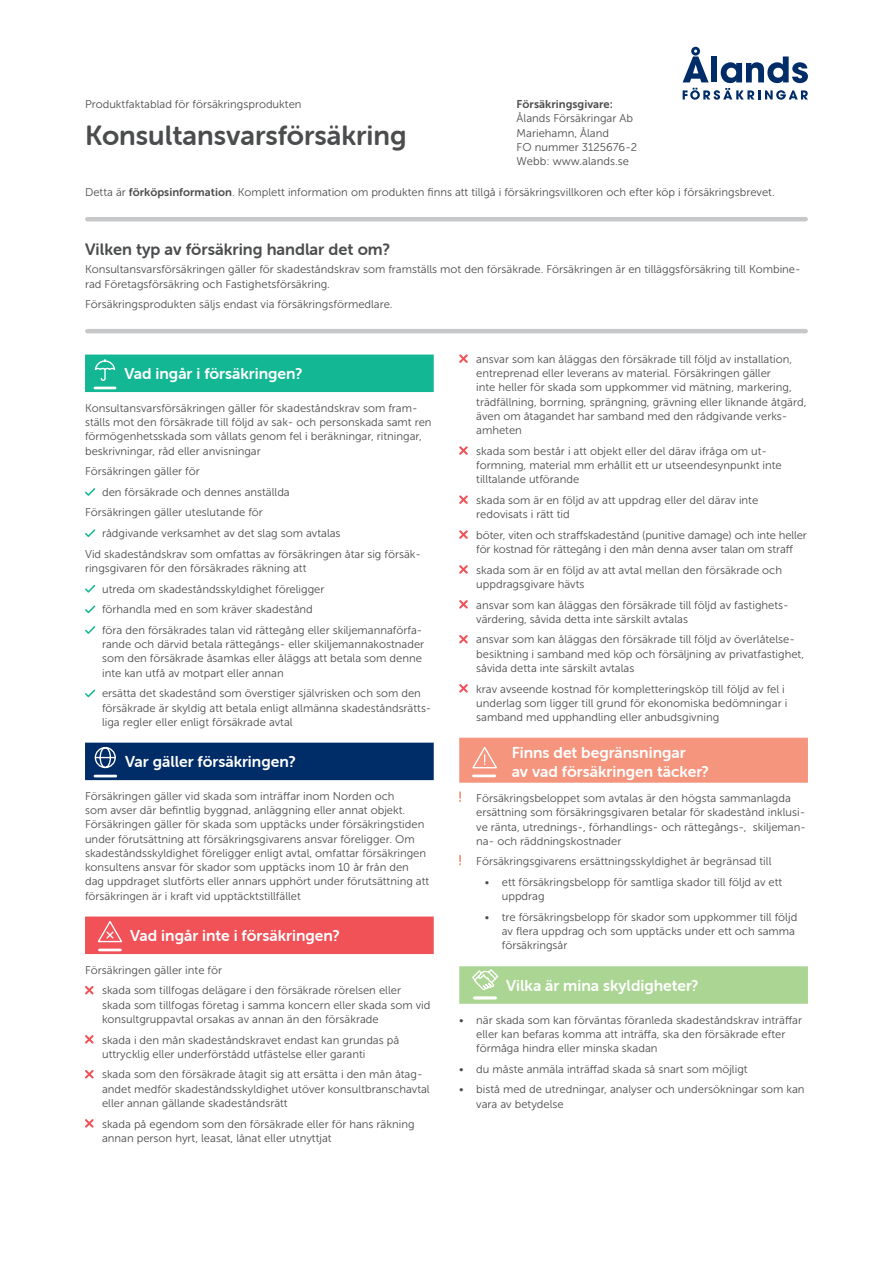
<style>
.page{position:relative;width:893px;height:1263px;background:#fff}
.page>*{position:absolute;margin:0;border:0;box-sizing:border-box;transform-origin:0 0}
._1__Rub__Försäkringe{font:27.75px "Museo Sans Rounded 700";color:#4b4c4d}
._2__Rub_ingress{font:16.5px "Museo Sans Rounded 700";color:#4b4c4d}
.A__Orange__Begränsni{font:15.75px/19.5px "Museo Sans Rounded 700";color:#fff}
.A__Röd__Vad__ingår_i{font:15.75px "Museo Sans Rounded 700";color:#fff}
.A__Grön_2__Skyldighe{font:15.75px "Museo Sans Rounded 700";color:#fff}
.A__Grön_1__Vad_ingår{font:15.75px "Museo Sans Rounded 700";color:#fff}
.A__Blå_1__Var{font:15.75px "Museo Sans Rounded 700";color:#fff}
.Bröd_uppräkning{font:11.25px/14.2px "Museo Sans 300";color:#4b4c4d}
.brödtext{font:11.25px/14.2px "Museo Sans 300";color:#4b4c4d}
.Bröd_uppräkning_m_ex{font:11.25px/14.2px "Museo Sans 300";color:#4b4c4d}
.Dårad{font:11.25px "Museo Sans 300";color:#4b4c4d}
.s1{font-family:"Museo Sans 700"}
</style>
<div class="page">
<svg style="left:683px;top:47px;width:125px;height:53px"></svg>
<div style="left:85px;top:354px;width:349px;height:38px;background:#14b793"></div>
<div style="left:85px;top:743px;width:349px;height:37px;background:#002d67"></div>
<div style="left:85px;top:916px;width:349px;height:38px;background:#f05258"></div>
<hr style="left:95px;top:387px;width:20px;height:2px;background:#fff">
<svg style="left:94px;top:359px;width:22px;height:22px"></svg>
<svg style="left:85px;top:488px;width:10px;height:8px"></svg>
<svg style="left:85px;top:529px;width:10px;height:8px"></svg>
<svg style="left:85px;top:585px;width:10px;height:8px"></svg>
<svg style="left:85px;top:605px;width:10px;height:8px"></svg>
<svg style="left:85px;top:626px;width:10px;height:8px"></svg>
<svg style="left:85px;top:689px;width:10px;height:8px"></svg>
<hr style="left:95px;top:775px;width:21px;height:2px;background:#fff">
<svg style="left:94px;top:747px;width:22px;height:22px"></svg>
<hr style="left:99px;top:949px;width:22px;height:2px;background:#fff">
<svg style="left:97px;top:921px;width:26px;height:22px"></svg>
<svg style="left:85px;top:986px;width:9px;height:8px"></svg>
<svg style="left:85px;top:1035px;width:9px;height:9px"></svg>
<svg style="left:85px;top:1070px;width:9px;height:8px"></svg>
<svg style="left:85px;top:1119px;width:9px;height:9px"></svg>
<div style="left:459px;top:738px;width:349px;height:45px;background:#f5957d"></div>
<div style="left:459px;top:966px;width:349px;height:38px;background:#abd593"></div>
<svg style="left:459px;top:354px;width:9px;height:9px"></svg>
<svg style="left:459px;top:446px;width:9px;height:9px"></svg>
<svg style="left:459px;top:495px;width:9px;height:9px"></svg>
<svg style="left:459px;top:530px;width:9px;height:9px"></svg>
<svg style="left:459px;top:565px;width:9px;height:9px"></svg>
<svg style="left:459px;top:600px;width:9px;height:9px"></svg>
<svg style="left:459px;top:635px;width:9px;height:8px"></svg>
<svg style="left:459px;top:684px;width:9px;height:9px"></svg>
<hr style="left:473px;top:774px;width:22px;height:3px;background:#fff">
<svg style="left:472px;top:747px;width:25px;height:22px"></svg>
<svg style="left:459px;top:791px;width:2px;height:11px"></svg>
<svg style="left:459px;top:855px;width:2px;height:10px"></svg>
<hr style="left:474px;top:996px;width:21px;height:3px;background:#fff">
<svg style="left:472px;top:969px;width:27px;height:22px"></svg>
<hr style="left:87px;top:217px;width:719px;height:4px;background:#c7c8ca">
<hr style="left:87px;top:329px;width:719px;height:4px;background:#c7c8ca">
<p class="brödtext" style="left:517px;top:97px;width:122px"><span class="s1">Försäkringsgivare:<br></span>Ålands Försäkringar Ab<br>Mariehamn, Åland<br>FO nummer 3125676-2<br>Webb: www.alands.se</p>
<p class="Dårad" style="left:85px;top:98px;width:218px">Produktfaktablad för försäkringsprodukten</p>
<p class="_1__Rub__Försäkringe" style="left:85px;top:120px;width:323px">Konsultansvarsförsäkring</p>
<p class="brödtext" style="left:85px;top:185px;width:691px">Detta är <span class="s1">förköpsinformation</span>. Komplett information om produkten finns att tillgå i försäkringsvillkoren och efter köp i försäkringsbrevet.</p>
<p class="_2__Rub_ingress" style="left:85px;top:240px;width:307px">Vilken typ av försäkring handlar det om?</p>
<p class="brödtext" style="left:85px;top:262px;width:717px">Konsultansvarsförsäkringen gäller för skadeståndskrav som framställs mot den försäkrade. Försäkringen är en tilläggsförsäkring till Kombine&shy;rad Företagsförsäkring och Fastighetsförsäkring.</p>
<p class="brödtext" style="left:85px;top:297px;width:309px">Försäkringsprodukten säljs endast via försäkringsförmedlare.</p>
<h2 class="A__Grön_1__Vad_ingår" style="left:124px;top:365px;width:180px">Vad ingår i försäkringen?</h2>
<p class="brödtext" style="left:85px;top:401px;width:348px">Konsultansvarsförsäkringen gäller för skadeståndskrav som fram&shy;ställs mot den försäkrade till följd av sak- och personskada samt ren förmögenhetsskada som vållats genom fel i beräkningar, ritningar, beskrivningar, råd eller anvisningar</p>
<p class="Bröd_uppräkning" style="left:85px;top:464px;width:116px">Försäkringen gäller för</p>
<p class="Bröd_uppräkning" style="left:102px;top:485px;width:189px">den försäkrade och dennes anställda</p>
<p class="Bröd_uppräkning" style="left:85px;top:505px;width:179px">Försäkringen gäller uteslutande för</p>
<p class="Bröd_uppräkning" style="left:102px;top:526px;width:240px">rådgivande verksamhet av det slag som avtalas</p>
<p class="brödtext" style="left:85px;top:547px;width:337px">Vid skadeståndskrav som omfattas av försäkringen åtar sig försäk&shy;ringsgivaren för den försäkrades räkning att</p>
<p class="Bröd_uppräkning" style="left:102px;top:582px;width:224px">utreda om skadeståndsskyldighet föreligger</p>
<p class="Bröd_uppräkning" style="left:102px;top:602px;width:212px">förhandla med en som kräver skadestånd</p>
<p class="Bröd_uppräkning" style="left:102px;top:623px;width:324px">föra den försäkrades talan vid rättegång eller skiljemannaförfa&shy;rande och därvid betala rättegångs- eller skiljemannakostnader som den försäkrade åsamkas eller åläggs att betala som denne inte kan utfå av motpart eller annan</p>
<p class="Bröd_uppräkning" style="left:102px;top:686px;width:331px">ersätta det skadestånd som överstiger självrisken och som den försäkrade är skyldig att betala enligt allmänna skadeståndsrätts&shy;liga regler eller enligt försäkrade avtal</p>
<h2 class="A__Blå_1__Var" style="left:125px;top:753px;width:172px">Var gäller försäkringen?</h2>
<p class="brödtext" style="left:85px;top:789px;width:346px">Försäkringen gäller vid skada som inträffar inom Norden och<br>som avser där befintlig byggnad, anläggning eller annat objekt.<br>Försäkringen gäller för skada som upptäcks under försäkringstiden under förutsättning att försäkringsgivarens ansvar föreligger. Om skadeståndsskyldighet föreligger enligt avtal, omfattar försäkringen konsultens ansvar för skador som upptäcks inom 10 år från den dag uppdraget slutförts eller annars upphört under förutsättning att försäkringen är i kraft vid upptäcktstillfället</p>
<h2 class="A__Röd__Vad__ingår_i" style="left:130px;top:926px;width:211px">Vad ingår inte i försäkringen?</h2>
<p class="Bröd_uppräkning" style="left:85px;top:963px;width:139px">Försäkringen gäller inte för</p>
<p class="Bröd_uppräkning" style="left:102px;top:983px;width:330px">skada som tillfogas delägare i den försäkrade rörelsen eller skada som tillfogas företag i samma koncern eller skada som vid konsultgruppavtal orsakas av annan än den försäkrade</p>
<p class="Bröd_uppräkning" style="left:102px;top:1033px;width:299px">skada i den mån skadeståndskravet endast kan grundas på uttrycklig eller underförstådd utfästelse eller garanti</p>
<p class="Bröd_uppräkning" style="left:102px;top:1067px;width:329px">skada som den försäkrade åtagit sig att ersätta i den mån åtag&shy;andet medför skadeståndsskyldighet utöver konsultbranschavtal eller annan gällande skadeståndsrätt</p>
<p class="Bröd_uppräkning" style="left:102px;top:1117px;width:314px">skada på egendom som den försäkrade eller för hans räkning annan person hyrt, leasat, lånat eller utnyttjat</p>
<p class="Bröd_uppräkning" style="left:476px;top:352px;width:332px">ansvar som kan åläggas den försäkrade till följd av installation, entreprenad eller leverans av material. Försäkringen gäller<br>inte heller för skada som uppkommer vid mätning, markering, trädfällning, borrning, sprängning, grävning eller liknande åtgärd, även om åtagandet har samband med den rådgivande verks&shy;amheten</p>
<p class="Bröd_uppräkning" style="left:476px;top:444px;width:307px">skada som består i att objekt eller del därav ifråga om ut&shy;formning, material mm erhållit ett ur utseendesynpunkt inte tilltalande utförande</p>
<p class="Bröd_uppräkning" style="left:476px;top:493px;width:283px">skada som är en följd av att uppdrag eller del därav inte redovisats i rätt tid</p>
<p class="Bröd_uppräkning" style="left:476px;top:528px;width:332px">böter, viten och straffskadestånd (punitive damage) och inte heller för kostnad för rättegång i den mån denna avser talan om straff</p>
<p class="Bröd_uppräkning" style="left:476px;top:563px;width:307px">skada som är en följd av att avtal mellan den försäkrade och uppdragsgivare hävts</p>
<p class="Bröd_uppräkning" style="left:476px;top:598px;width:312px">ansvar som kan åläggas den försäkrade till följd av fastighets&shy;värdering, såvida detta inte särskilt avtalas</p>
<p class="Bröd_uppräkning" style="left:476px;top:632px;width:329px">ansvar som kan åläggas den försäkrade till följd av överlåtelse&shy;besiktning i samband med köp och försäljning av privatfastighet, såvida detta inte särskilt avtalas</p>
<p class="Bröd_uppräkning" style="left:476px;top:682px;width:313px">krav avseende kostnad för kompletteringsköp till följd av fel i underlag som ligger till grund för ekonomiska bedömningar i samband med upphandling eller anbudsgivning</p>
<h2 class="A__Orange__Begränsni" style="left:512px;top:743px;width:199px">Finns det begränsningar<br>av vad försäkringen täcker?</h2>
<p class="Bröd_uppräkning" style="left:476px;top:791px;width:331px">Försäkringsbeloppet som avtalas är den högsta sammanlagda ersättning som försäkringsgivaren betalar för skadestånd inklusi&shy;ve ränta, utrednings-, förhandlings- och rättegångs-, skiljeman&shy;na- och räddningskostnader</p>
<p class="Bröd_uppräkning" style="left:476px;top:854px;width:297px">Försäkringsgivarens ersättningsskyldighet är begränsad till</p>
<p class="Bröd_uppräkning_m_ex" style="left:502px;top:875px;width:282px;text-indent:-17px">• ett försäkringsbelopp för samtliga skador till följd av ett uppdrag</p>
<p class="Bröd_uppräkning_m_ex" style="left:502px;top:910px;width:297px;text-indent:-17px">• tre försäkringsbelopp för skador som uppkommer till följd av flera uppdrag och som upptäcks under ett och samma försäkringsår</p>
<h2 class="A__Grön_2__Skyldighe" style="left:506px;top:976px;width:194px">Vilka är mina skyldigheter?</h2>
<p class="Bröd_uppräkning" style="left:476px;top:1013px;width:327px;text-indent:-17px">• när skada som kan förväntas föranleda skadeståndskrav inträffar eller kan befaras komma att inträffa, ska den försäkrade efter förmåga hindra eller minska skadan</p>
<p class="Bröd_uppräkning" style="left:459px;top:1062px;width:290px">• du måste anmäla inträffad skada så snart som möjligt</p>
<p class="Bröd_uppräkning" style="left:476px;top:1082px;width:330px;text-indent:-17px">• bistå med de utredningar, analyser och undersökningar som kan vara av betydelse</p>
</div>
